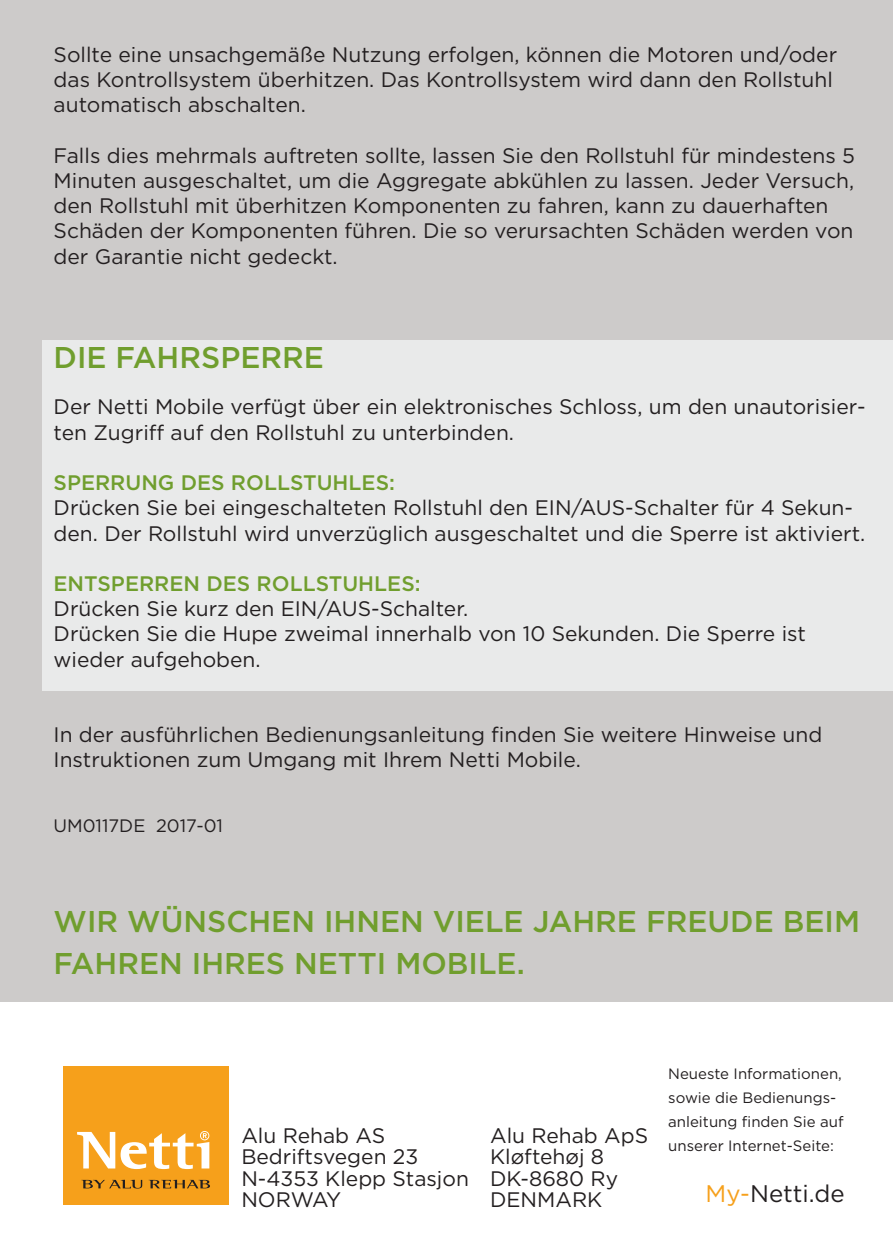
<style>
.page{position:relative;width:893px;height:1259px;background:#fff}
.page>*{position:absolute;margin:0;border:0;box-sizing:border-box;transform-origin:0 0}
.t1{font:500 30px/42px "Gotham";color:#709e2e}
.Brød_8_10{font:24px "Gotham";color:#231f20}
.Brød_8_10-2{font:21px/25.2px "Gotham";color:#231f20}
.t2{font:500 21px "Gotham";color:#709e2e}
.t3{font:18px "Gotham";color:#231f20}
.t4{font:15px/24px "Gotham";color:#231f20}
.s1{color:#f6a01b}
</style>
<div class="page">
<div style="left:63px;top:1066px;width:166px;height:139px;background:#f6a01b"></div>
<svg style="left:149px;top:1179px;width:61px;height:9px"></svg>
<svg style="left:81px;top:1179px;width:61px;height:9px"></svg>
<svg style="left:77px;top:1132px;width:38px;height:36px"></svg>
<svg style="left:121px;top:1131px;width:88px;height:38px"></svg>
<div style="left:0;top:0;width:893px;height:1002px;background:#cdcbca"></div>
<div style="left:42px;top:340px;width:851px;height:351px;background:#e9eaea"></div>
<p class="Brød_8_10-2" style="left:54px;top:41px;width:785px">Sollte eine unsachgemäße Nutzung erfolgen, können die Motoren und/oder das Kontrollsystem überhitzen. Das Kontrollsystem wird dann den Rollstuhl automatisch abschalten.</p>
<p class="Brød_8_10-2" style="left:54px;top:142px;width:803px">Falls dies mehrmals auftreten sollte, lassen Sie den Rollstuhl für mindestens 5<br>Minuten ausgeschaltet, um die Aggregate abkühlen zu lassen. Jeder Versuch, den Rollstuhl mit überhitzen Komponenten zu fahren, kann zu dauerhaften Schäden der Komponenten führen. Die so verursachten Schäden werden von der Garantie nicht gedeckt.</p>
<p class="t1" style="left:54px;top:336px;width:272px">DIE FAHRSPERRE</p>
<p class="Brød_8_10-2" style="left:54px;top:394px;width:814px">Der Netti Mobile verfügt über ein elektronisches Schloss, um den unautorisier&shy;ten Zugriff auf den Rollstuhl zu unterbinden.</p>
<p class="t2" style="left:54px;top:469px;width:343px">SPERRUNG DES ROLLSTUHLES:</p>
<p class="Brød_8_10-2" style="left:54px;top:495px;width:813px">Drücken Sie bei eingeschalteten Rollstuhl den EIN/AUS-Schalter für 4 Sekun&shy;den. Der Rollstuhl wird unverzüglich ausgeschaltet und die Sperre ist aktiviert.</p>
<p class="t2" style="left:54px;top:570px;width:369px">ENTSPERREN DES ROLLSTUHLES:</p>
<p class="Brød_8_10-2" style="left:54px;top:595px;width:416px">Drücken Sie kurz den EIN/AUS-Schalter.</p>
<p class="Brød_8_10-2" style="left:54px;top:621px;width:754px">Drücken Sie die Hupe zweimal innerhalb von 10 Sekunden. Die Sperre ist wieder aufgehoben.</p>
<p class="Brød_8_10-2" style="left:54px;top:721px;width:770px">In der ausführlichen Bedienungsanleitung finden Sie weitere Hinweise und<br>Instruktionen zum Umgang mit Ihrem Netti Mobile.</p>
<p class="t3" style="left:54px;top:814px;width:171px">UM0117DE 2017-01</p>
<p class="t1" style="left:54px;top:900px;width:808px">WIR WÜNSCHEN IHNEN VIELE JAHRE FREUDE BEIM<br>FAHREN IHRES NETTI MOBILE.</p>
<p class="Brød_8_10-2" style="left:241px;top:1122px;width:145px">Alu Rehab AS</p>
<p class="Brød_8_10-2" style="left:241px;top:1144px;width:178px">Bedriftsvegen 23</p>
<p class="Brød_8_10-2" style="left:241px;top:1165px;width:229px">N-4353 Klepp Stasjon</p>
<p class="Brød_8_10-2" style="left:241px;top:1186px;width:101px">NORWAY</p>
<p class="Brød_8_10-2" style="left:490px;top:1122px;width:160px">Alu Rehab ApS</p>
<p class="Brød_8_10-2" style="left:490px;top:1144px;width:116px">Kløftehøj 8</p>
<p class="Brød_8_10-2" style="left:490px;top:1165px;width:129px">DK-8680 Ry</p>
<p class="Brød_8_10-2" style="left:490px;top:1186px;width:114px">DENMARK</p>
<p class="t4" style="left:668px;top:1061px;width:175px">Neueste Informationen, sowie die Bedienungs-</p>
<p class="t4" style="left:668px;top:1109px;width:177px">anleitung finden Sie auf unserer Internet-Seite:</p>
<p class="Brød_8_10" style="left:706px;top:1177px;width:141px"><span class="s1">My-</span>Netti.de</p>
</div>
